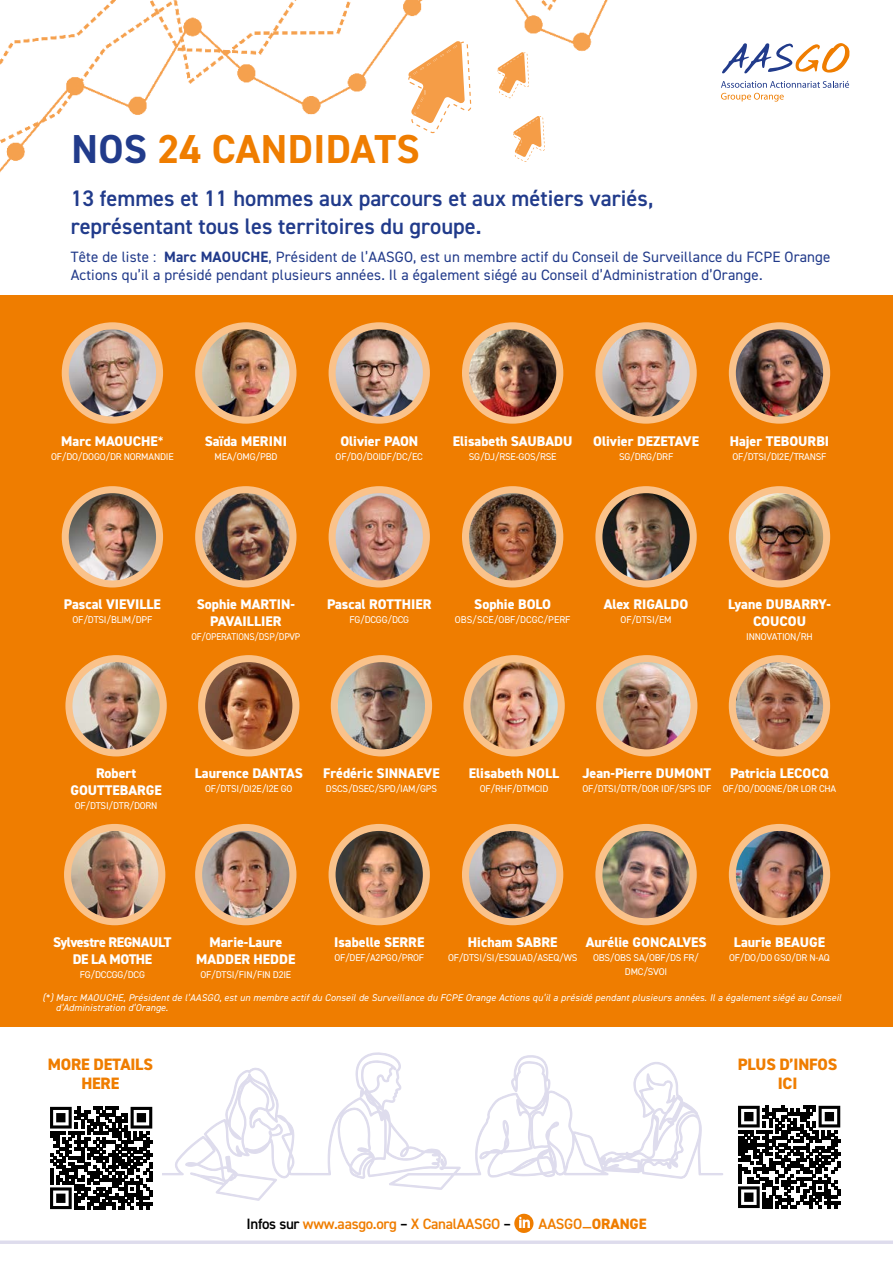
<style>
.page{position:relative;width:893px;height:1263px;background:#fff}
.page>*{position:absolute;margin:0;border:0;box-sizing:border-box;transform-origin:0 0}
.t1{font:700 40.5px "DIN2014";letter-spacing:.01em;color:#ef7d00}
.t2{font:600 22.5px/28.5px "DIN2014";color:#213b8b}
.t3{font:800 16.5px/19.5px "DIN2014";letter-spacing:-.01em;color:#ef7d00;text-align:center}
.t4{font:15px/18px "DIN2014";letter-spacing:.01em;color:#213a8a}
.t5{font:600 15px "DIN2014";letter-spacing:-.02em;color:#ef7d00}
.t6{font:800 14.1px/16.8px "DIN2014";color:#fff;text-align:center}
.t7{font:800 14.1px/16.8px "DIN2014";letter-spacing:-.03em;color:#fff;text-align:center}
.t8{font:9.9px/14.1px "DIN2014";letter-spacing:-.02em;color:#fff;text-align:center}
.t9{font:italic 9.9px/10.5px "DIN2014";letter-spacing:.015em;color:#fff}
.t10{font:9.9px "DIN2014";letter-spacing:-.02em;color:#fff;scale:.94 1}
.t11{font:9.9px "DIN2014";color:#fff}
.s1{color:#213b8b}
.s2{font-weight:700}
.s3{font-weight:400}
.s4{color:#000}
.s5{font-weight:800}
</style>
<div class="page">
<img style="left:0;top:0;width:850px;height:173px">
<svg style="left:408px;top:41px;width:63px;height:92px"></svg>
<svg style="left:497px;top:52px;width:32px;height:46px"></svg>
<svg style="left:513px;top:116px;width:32px;height:46px"></svg>
<div style="left:0;top:296px;width:893px;height:731px;background:#ef7d00"></div>
<svg style="left:162px;top:1052px;width:561px;height:169px"></svg>
<svg style="left:0;top:1240px;width:893px;height:4px;background:#e2e0ef"></svg>
<svg style="left:722px;top:43px;width:128px;height:31px"></svg>
<svg style="left:721px;top:81px;width:128px;height:21px"></svg>
<img style="left:65px;top:326px;width:95px;height:94px;border-radius:47px">
<div style="left:62px;top:322px;width:101px;height:102px;border:7px solid #fac28a;border-radius:50%"></div>
<img style="left:203px;top:326px;width:87px;height:94px">
<div style="left:195px;top:322px;width:101px;height:102px;border:7px solid #fac28a;border-radius:50%"></div>
<img style="left:332px;top:326px;width:94px;height:94px;border-radius:47px">
<div style="left:329px;top:322px;width:101px;height:102px;border:7px solid #fac28a;border-radius:50%"></div>
<img style="left:465px;top:326px;width:95px;height:94px;border-radius:47px">
<div style="left:462px;top:322px;width:101px;height:102px;border:7px solid #fac28a;border-radius:50%"></div>
<img style="left:599px;top:326px;width:94px;height:94px;border-radius:47px">
<div style="left:595px;top:322px;width:102px;height:102px;border:7px solid #fac28a;border-radius:50%"></div>
<img style="left:732px;top:326px;width:95px;height:94px;border-radius:47px">
<div style="left:729px;top:322px;width:101px;height:102px;border:7px solid #fac28a;border-radius:50%"></div>
<img style="left:65px;top:490px;width:95px;height:94px;border-radius:47px">
<div style="left:62px;top:486px;width:101px;height:101px;border:7px solid #fac28a;border-radius:50%"></div>
<img style="left:199px;top:490px;width:94px;height:94px;border-radius:47px">
<div style="left:195px;top:486px;width:101px;height:101px;border:7px solid #fac28a;border-radius:50%"></div>
<img style="left:332px;top:490px;width:94px;height:94px;border-radius:47px">
<div style="left:329px;top:486px;width:101px;height:101px;border:7px solid #fac28a;border-radius:50%"></div>
<img style="left:465px;top:490px;width:95px;height:94px;border-radius:47px">
<div style="left:462px;top:486px;width:101px;height:101px;border:7px solid #fac28a;border-radius:50%"></div>
<img style="left:599px;top:490px;width:94px;height:94px;border-radius:47px">
<div style="left:595px;top:486px;width:102px;height:101px;border:7px solid #fac28a;border-radius:50%"></div>
<img style="left:732px;top:490px;width:95px;height:94px;border-radius:47px">
<div style="left:729px;top:486px;width:101px;height:101px;border:7px solid #fac28a;border-radius:50%"></div>
<img style="left:69px;top:659px;width:94px;height:94px;border-radius:47px">
<div style="left:65px;top:655px;width:102px;height:101px;border:7px solid #fac28a;border-radius:50%"></div>
<img style="left:202px;top:659px;width:94px;height:94px;border-radius:47px">
<div style="left:198px;top:655px;width:101px;height:101px;border:7px solid #fac28a;border-radius:50%"></div>
<img style="left:337px;top:659px;width:88px;height:94px">
<div style="left:331px;top:655px;width:101px;height:101px;border:7px solid #fac28a;border-radius:50%"></div>
<img style="left:467px;top:659px;width:94px;height:94px;border-radius:47px">
<div style="left:463px;top:655px;width:102px;height:101px;border:7px solid #fac28a;border-radius:50%"></div>
<img style="left:603px;top:659px;width:88px;height:94px">
<div style="left:596px;top:655px;width:101px;height:101px;border:7px solid #fac28a;border-radius:50%"></div>
<img style="left:732px;top:659px;width:95px;height:94px;border-radius:47px">
<div style="left:729px;top:655px;width:101px;height:101px;border:7px solid #fac28a;border-radius:50%"></div>
<img style="left:68px;top:827px;width:94px;height:95px;border-radius:47px">
<div style="left:64px;top:824px;width:101px;height:101px;border:7px solid #fac28a;border-radius:50%"></div>
<img style="left:199px;top:827px;width:94px;height:95px;border-radius:47px">
<div style="left:195px;top:824px;width:101px;height:101px;border:7px solid #fac28a;border-radius:50%"></div>
<img style="left:332px;top:827px;width:94px;height:95px;border-radius:47px">
<div style="left:329px;top:824px;width:101px;height:101px;border:7px solid #fac28a;border-radius:50%"></div>
<img style="left:465px;top:827px;width:95px;height:95px;border-radius:47px">
<div style="left:462px;top:824px;width:101px;height:101px;border:7px solid #fac28a;border-radius:50%"></div>
<img style="left:599px;top:827px;width:94px;height:95px;border-radius:47px">
<div style="left:595px;top:824px;width:102px;height:101px;border:7px solid #fac28a;border-radius:50%"></div>
<img style="left:732px;top:829px;width:95px;height:93px">
<div style="left:729px;top:824px;width:101px;height:101px;border:7px solid #fac28a;border-radius:50%"></div>
<svg style="left:50px;top:1107px;width:102px;height:102px"></svg>
<svg style="left:738px;top:1106px;width:102px;height:102px"></svg>
<svg style="left:514px;top:1214px;width:19px;height:19px"></svg>
<h1 class="t1" style="left:72px;top:122px;width:350px"><span class="s1">NOS</span> 24 CANDIDATS</h1>
<h2 class="t2" style="left:71px;top:183px;width:584px">13 femmes et 11 hommes aux parcours et aux métiers variés, représentant tous les territoires du groupe.</h2>
<h3 class="t4" style="left:71px;top:247px;width:761px">Tête de liste : <span class="s2">Marc MAOUCHE</span>, Président de l’AASGO, est un membre actif du Conseil de Surveillance du FCPE Orange<br>Actions qu’il a présidé pendant plusieurs années. Il a également siégé au Conseil d’Administration d’Orange.</h3>
<h3 class="t6" style="left:61px;top:432px;width:104px">Marc MAOUCHE<span class="s3">*</span></h3>
<p class="t8" style="left:51px;top:449px;width:124px">OF/DO/DOGO/DR NORMANDIE</p>
<h3 class="t6" style="left:205px;top:432px;width:84px">Saïda MERINI</h3>
<p class="t8" style="left:214px;top:449px;width:64px">MEA/OMG/PBD</p>
<h3 class="t6" style="left:340px;top:432px;width:79px">Olivier PAON</h3>
<p class="t8" style="left:336px;top:449px;width:89px">OF/DO/DOIDF/DC/EC</p>
<h3 class="t6" style="left:453px;top:432px;width:121px">Elisabeth SAUBADU</h3>
<p class="t8" style="left:469px;top:449px;width:89px">SG/DJ/RSE-GOS/RSE</p>
<h3 class="t6" style="left:593px;top:432px;width:107px">Olivier DEZETAVE</h3>
<p class="t8" style="left:619px;top:449px;width:56px">SG/DRG/DRF</p>
<h3 class="t6" style="left:730px;top:432px;width:101px">Hajer TEBOURBI</h3>
<p class="t8" style="left:732px;top:449px;width:95px">OF/DTSI/DI2E/TRANSF</p>
<h3 class="t6" style="left:64px;top:596px;width:98px">Pascal VIEVILLE</h3>
<p class="t8" style="left:73px;top:613px;width:81px">OF/DTSI/BLIM/DPF</p>
<h3 class="t6" style="left:197px;top:596px;width:100px">Sophie MARTIN-<br>PAVAILLIER</h3>
<p class="t10" style="left:191px;top:631px;width:117px">OF/OPERATIONS/DSP/DPVP</p>
<h3 class="t6" style="left:327px;top:596px;width:106px">Pascal ROTTHIER</h3>
<p class="t8" style="left:349px;top:613px;width:61px">FG/DCGG/DCG</p>
<h3 class="t6" style="left:474px;top:596px;width:78px">Sophie BOLO</h3>
<p class="t11" style="left:455px;top:614px;width:117px">OBS/SCE/OBF/DCGC/PERF</p>
<h3 class="t6" style="left:604px;top:596px;width:86px">Alex RIGALDO</h3>
<p class="t8" style="left:621px;top:613px;width:52px">OF/DTSI/EM</p>
<h3 class="t6" style="left:728px;top:596px;width:104px">Lyane DUBARRY-<br>COUCOU</h3>
<p class="t8" style="left:746px;top:630px;width:68px">INNOVATION/RH</p>
<h3 class="t6" style="left:70px;top:765px;width:93px">Robert<br>GOUTTEBARGE</h3>
<p class="t8" style="left:75px;top:799px;width:84px">OF/DTSI/DTR/DORN</p>
<h3 class="t6" style="left:195px;top:765px;width:110px">Laurence DANTAS</h3>
<p class="t8" style="left:205px;top:782px;width:89px">OF/DTSI/DI2E/I2E GO</p>
<h3 class="t6" style="left:323px;top:765px;width:118px">Frédéric SINNAEVE</h3>
<p class="t8" style="left:326px;top:782px;width:113px">DSCS/DSEC/SPD/IAM/GPS</p>
<h3 class="t6" style="left:469px;top:765px;width:92px">Elisabeth NOLL</h3>
<p class="t8" style="left:480px;top:782px;width:70px">OF/RHF/DTMCID</p>
<h3 class="t6" style="left:582px;top:765px;width:130px">Jean-Pierre DUMONT</h3>
<p class="t8" style="left:582px;top:782px;width:130px">OF/DTSI/DTR/DOR IDF/SPS IDF</p>
<h3 class="t6" style="left:730px;top:765px;width:100px">Patricia LECOCQ</h3>
<p class="t8" style="left:723px;top:782px;width:115px">OF/DO/DOGNE/DR LOR CHA</p>
<h3 class="t7" style="left:53px;top:934px;width:120px">Sylvestre REGNAULT<br>DE LA MOTHE</h3>
<p class="t8" style="left:80px;top:967px;width:67px">FG/DCCGG/DCG</p>
<h3 class="t6" style="left:196px;top:934px;width:101px">Marie-Laure<br>MADDER HEDDE</h3>
<p class="t8" style="left:200px;top:967px;width:92px">OF/DTSI/FIN/FIN D2IE</p>
<h3 class="t6" style="left:334px;top:934px;width:92px">Isabelle SERRE</h3>
<p class="t8" style="left:334px;top:950px;width:91px">OF/DEF/A2PGO/PROF</p>
<h3 class="t6" style="left:468px;top:934px;width:91px">Hicham SABRE</h3>
<p class="t8" style="left:448px;top:950px;width:131px">OF/DTSI/SI/ESQUAD/ASEQ/WS</p>
<h3 class="t6" style="left:586px;top:934px;width:122px">Aurélie GONCALVES</h3>
<p class="t8" style="left:593px;top:950px;width:107px">OBS/OBS SA/OBF/DS FR/<br>DMC/SVOI</p>
<h3 class="t6" style="left:734px;top:934px;width:93px">Laurie BEAUGE</h3>
<p class="t8" style="left:729px;top:950px;width:102px">OF/DO/DO GSO/DR N-AQ</p>
<p class="t9" style="left:56px;top:992px;width:787px;text-indent:-13px">(*) Marc MAOUCHE, Président de l’AASGO, est un membre actif du Conseil de Surveillance du FCPE Orange Actions qu’il a présidé pendant plusieurs années. Il a également siégé au Conseil d’Administration d’Orange.</p>
<h3 class="t3" style="left:48px;top:1054px;width:107px">MORE DETAILS<br>HERE</h3>
<h3 class="t3" style="left:738px;top:1054px;width:101px">PLUS D’INFOS<br>ICI</h3>
<h3 class="t5" style="left:246px;top:1213px;width:266px"><span class="s4">Infos sur</span> www.aasgo.org <span class="s4">–</span> X CanalAASGO <span class="s4">–</span></h3>
<h3 class="t5" style="left:539px;top:1213px;width:109px">AASGO-<span class="s5">ORANGE</span></h3>
</div>
